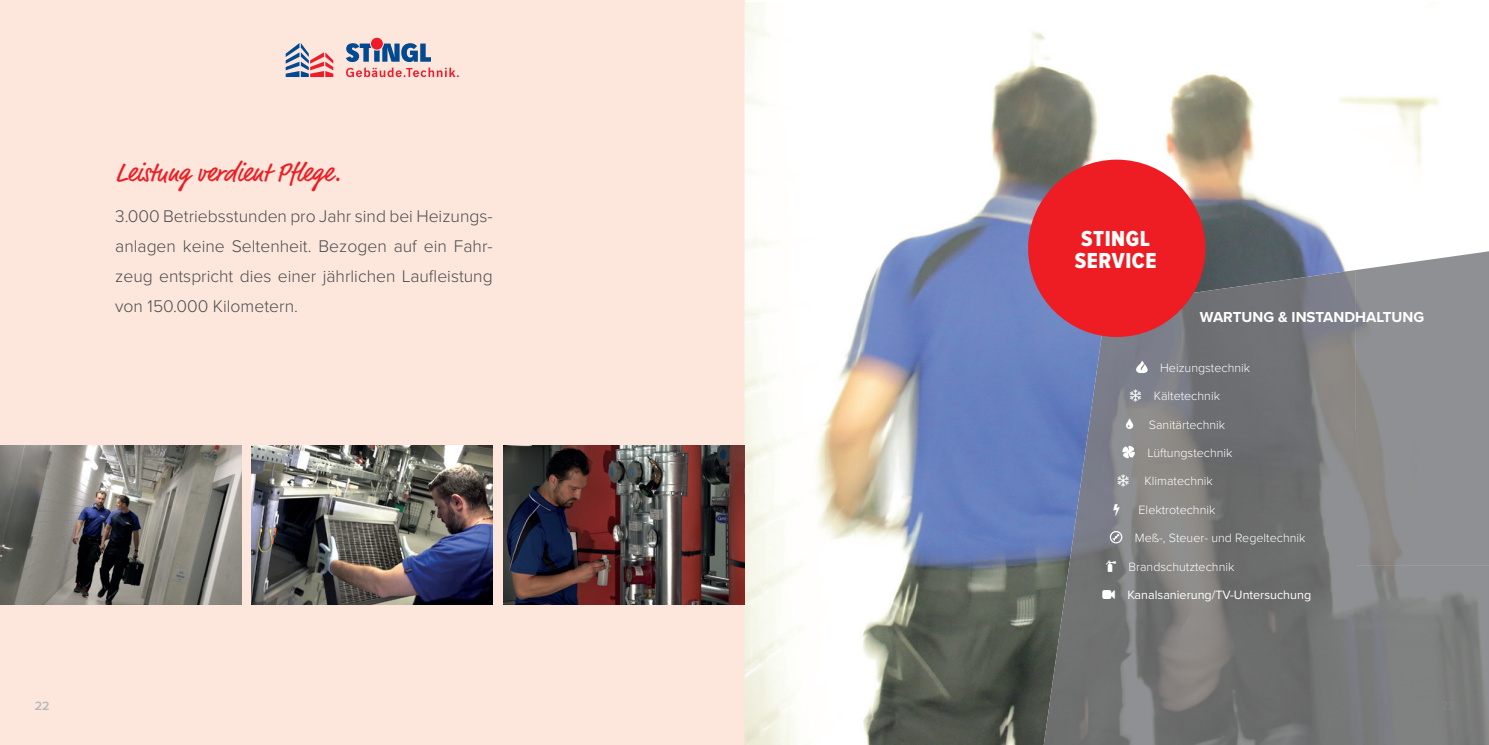
<style>
.page{position:relative;width:1489px;height:745px;background:#fff}
.page>*{position:absolute;margin:0;border:0;box-sizing:border-box;transform-origin:0 0}
.t1{font:26.25px "Market OT";color:#ee1d23}
.t2{font:22.5px/22.5px "Proxima Nova Cond Extrabld";letter-spacing:.025em;color:#fff}
.t3{font:300 17.5px/30px "Proxima Nova";color:#4b4c4d;text-align:justify}
.t4{font:700 15px "Proxima Nova";color:#fff}
.t5{font:300 12.5px "Proxima Nova";color:#fff}
.t6{font:12.5px "Proxima Nova";color:#fff}
.t7{font:600 12.5px "Proxima Nova";color:#b6b7bb}
</style>
<div class="page">
<div style="left:0;top:0;width:744px;height:744px;background:#fde7dc"></div>
<img style="left:744px;top:2px;width:695px;height:742px">
<img style="left:0;top:445px;width:241px;height:159px">
<img style="left:252px;top:445px;width:241px;height:159px">
<img style="left:503px;top:445px;width:241px;height:159px">
<svg style="left:346px;top:68px;width:113px;height:9px"></svg>
<svg style="left:286px;top:43px;width:47px;height:34px"></svg>
<div style="left:371px;top:38px;width:12px;height:12px;background:#ee1b2c;border-radius:50%"></div>
<svg style="left:346px;top:43px;width:85px;height:19px"></svg>
<img style="left:1132px;top:270px;width:222px;height:474px">
<img style="left:1354px;top:251px;width:134px;height:493px">
<img style="left:1087px;top:332px;width:45px;height:412px">
<img style="left:1043px;top:430px;width:45px;height:314px">
<img style="left:1440px;top:700px;width:14px;height:9px">
<svg style="left:1135px;top:360px;width:12px;height:13px"></svg>
<svg style="left:1122px;top:445px;width:12px;height:13px"></svg>
<svg style="left:1109px;top:530px;width:13px;height:13px"></svg>
<div style="left:1028px;top:159px;width:177px;height:178px;background:#ee1d23;border-radius:50%"></div>
<svg style="left:1129px;top:389px;width:12px;height:13px"></svg>
<svg style="left:1125px;top:418px;width:8px;height:10px"></svg>
<svg style="left:1117px;top:474px;width:11px;height:13px"></svg>
<svg style="left:1113px;top:503px;width:6px;height:12px"></svg>
<svg style="left:1102px;top:589px;width:12px;height:9px"></svg>
<h1 class="t1" style="left:115px;top:156px;width:227px">Leistung verdient Pflege.</h1>
<p class="t3" style="left:115px;top:201px;width:379px">3.000 Betriebsstunden pro Jahr sind bei Heizungs&shy;anlagen keine Seltenheit. Bezogen auf ein Fahr&shy;zeug entspricht dies einer jährlichen Laufleistung von 150.000 Kilometern.</p>
<p class="t7" style="left:35px;top:697px;width:16px">22</p>
<p class="t2" style="left:1074px;top:228px;width:83px">STINGL<br>SERVICE</p>
<p class="t4" style="left:1199px;top:306px;width:226px">WARTUNG &amp; INSTANDHALTUNG</p>
<p class="t5" style="left:1160px;top:360px;width:91px">Heizungstechnik</p>
<p class="t5" style="left:1153px;top:388px;width:67px">Kältetechnik</p>
<p class="t5" style="left:1148px;top:417px;width:78px">Sanitärtechnik</p>
<p class="t5" style="left:1147px;top:445px;width:87px">Lüftungstechnik</p>
<p class="t5" style="left:1144px;top:473px;width:70px">Klimatechnik</p>
<p class="t5" style="left:1138px;top:502px;width:78px">Elektrotechnik</p>
<p class="t5" style="left:1134px;top:530px;width:172px">Meß-, Steuer- und Regeltechnik</p>
<p class="t5" style="left:1105px;top:558px;width:130px">✔ Brandschutztechnik</p>
<p class="t6" style="left:1127px;top:585px;width:185px">Kanalsanierung/TV-Untersuchung</p>
</div>
